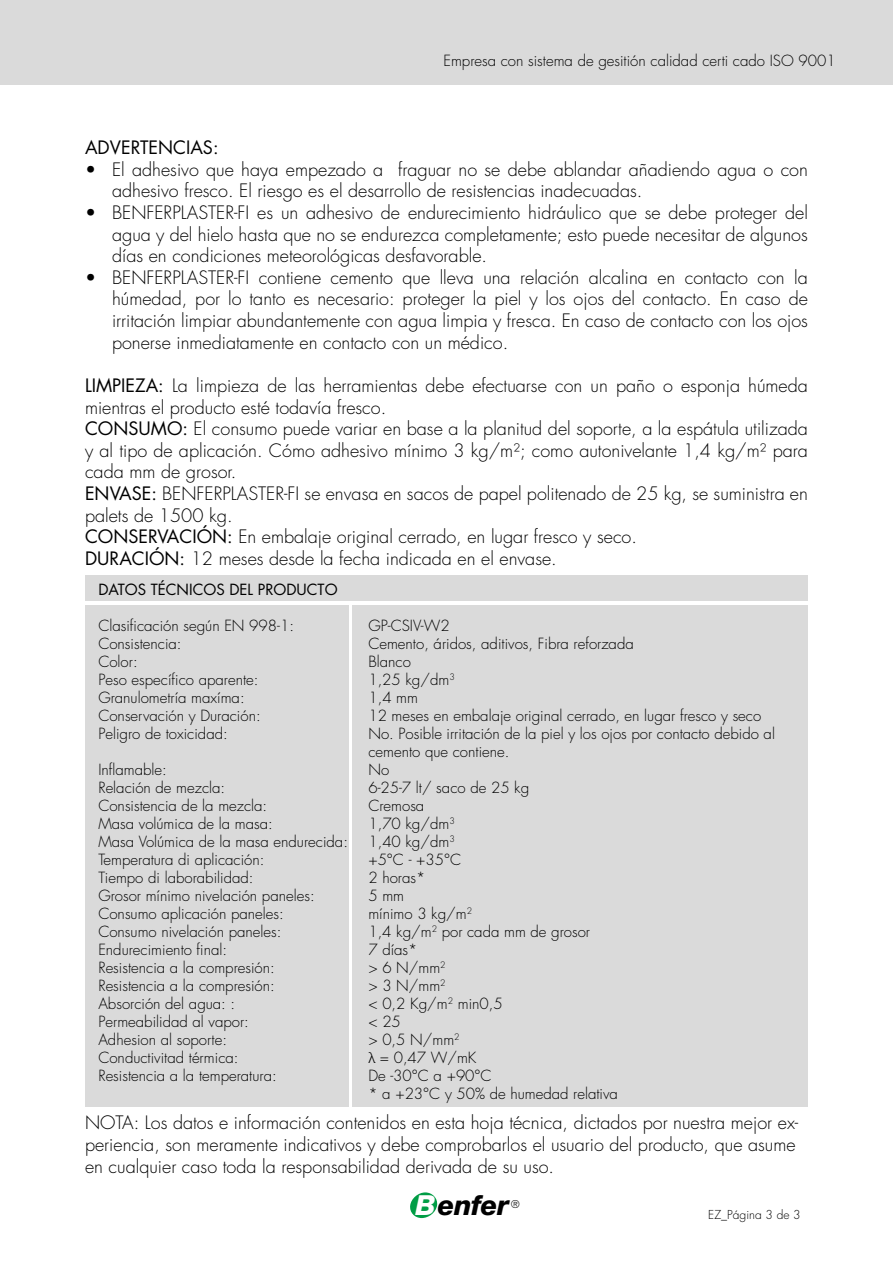
<style>
.page{position:relative;width:893px;height:1263px;background:#fff}
.page>*{position:absolute;margin:0;border:0;box-sizing:border-box;transform-origin:0 0}
.t1{font:italic 800 27.6px "Helvetica Neue";letter-spacing:-.02em;color:#000}
.t2{font:300 18px/21.6px "Futura";color:#000}
.t3{font:18px "Futura CE";color:#000}
.t4{font:300 15px/18px "Futura";color:#000}
.t5{font:15px "Futura CE";color:#000}
.t6{font:300 12px "Futura";color:#000}
.t7{font:300 10.5px "Futura";color:#000}
.s1{font-family:"Futura CE";font-weight:400}
.s2{font-family:"Helvetica"}
.s3{color:#fff}
</style>
<div class="page">
<div style="left:0;top:0;width:893px;height:85px;background:#dadada"></div>
<svg style="left:410px;top:1192px;width:28px;height:26px"></svg>
<div style="left:85px;top:575px;width:723px;height:26px;background:#dadada"></div>
<div style="left:85px;top:605px;width:263px;height:502px;background:#dadada"></div>
<div style="left:353px;top:605px;width:455px;height:502px;background:#dadada"></div>
<p class="t4" style="left:443px;top:52px;width:394px">Empresa con sistema de gesitión calidad certi cado ISO 9001</p>
<p class="t3" style="left:85px;top:136px;width:135px">ADVERTENCIAS:</p>
<p class="t2" style="left:112px;top:159px;width:697px;text-indent:-27px">• El adhesivo que haya empezado a fraguar no se debe ablandar añadiendo agua o con adhesivo fresco. El riesgo es el desarrollo de resistencias inadecuadas.</p>
<p class="t2" style="left:112px;top:202px;width:697px;text-align:justify;text-indent:-27px">• BENFERPLASTER-FI es un adhesivo de endurecimiento hidráulico que se debe proteger del agua y del hielo hasta que no se endurezca completamente; esto puede necesitar de algunos días en condiciones meteorológicas desfavorable.</p>
<p class="t2" style="left:112px;top:267px;width:697px;text-align:justify;text-indent:-27px">• BENFERPLASTER-FI contiene cemento que lleva una relación alcalina en contacto con la húmedad, por lo tanto es necesario: proteger la piel y los ojos del contacto. En caso de irritación limpiar abundantemente con agua limpia y fresca. En caso de contacto con los ojos ponerse inmediatamente en contacto con un médico.</p>
<p class="t2" style="left:85px;top:375px;width:724px"><span class="s1">LIMPIEZA:</span> La limpieza de las herramientas debe efectuarse con un paño o esponja húmeda mientras el producto esté todavía fresco.<br><span class="s1">CONSUMO:</span> El consumo puede variar en base a la planitud del soporte, a la espátula utilizada y al tipo de aplicación. Cómo adhesivo mínimo 3 kg/m²; como autonivelante 1,4 kg/m² para cada mm de grosor.<br><span class="s1">ENVASE:</span> BENFERPLASTER-FI se envasa en sacos de papel politenado de 25 kg, se suministra en palets de 1500 kg.<br><span class="s1">CONSERVACIÓN:</span> En embalaje original cerrado, en lugar fresco y seco.<br><span class="s1">DURACIÓN:</span> 12 meses desde la fecha indicada en el envase.</p>
<p class="t5" style="left:98px;top:580px;width:241px">DATOS TÉCNICOS DEL PRODUCTO</p>
<p class="t4" style="left:98px;top:617px;width:197px">Clasificación según EN 998-1:</p>
<p class="t4" style="left:368px;top:617px;width:83px">GP-CSIV-W2</p>
<p class="t4" style="left:98px;top:635px;width:85px">Consistencia:</p>
<p class="t4" style="left:368px;top:635px;width:267px">Cemento, áridos, aditivos, Fibra reforzada</p>
<p class="t4" style="left:98px;top:653px;width:41px">Color:</p>
<p class="t4" style="left:368px;top:653px;width:44px">Blanco</p>
<p class="t4" style="left:98px;top:671px;width:162px">Peso específico aparente:</p>
<p class="t4" style="left:368px;top:671px;width:88px">1,25 kg/dm<sup>3</sup></p>
<p class="t4" style="left:98px;top:689px;width:148px">Granulometría maxíma:</p>
<p class="t4" style="left:368px;top:689px;width:51px">1,4 mm</p>
<p class="t4" style="left:98px;top:707px;width:164px">Conservación y Duración:</p>
<p class="t4" style="left:368px;top:707px;width:394px">12 meses en embalaje original cerrado, en lugar fresco y seco</p>
<p class="t4" style="left:98px;top:725px;width:131px">Peligro de toxicidad:</p>
<p class="t4" style="left:368px;top:725px;width:408px">No. Posible irritación de la piel y los ojos por contacto debido al cemento que contiene.</p>
<p class="t4" style="left:98px;top:761px;width:70px">Inflamable:</p>
<p class="t4" style="left:368px;top:761px;width:22px">No</p>
<p class="t4" style="left:98px;top:779px;width:128px">Relación de mezcla:</p>
<p class="t4" style="left:368px;top:779px;width:162px">6-25-7 lt/ saco de 25 kg</p>
<p class="t4" style="left:98px;top:797px;width:170px">Consistencia de la mezcla:</p>
<p class="t4" style="left:368px;top:797px;width:58px">Cremosa</p>
<p class="t4" style="left:98px;top:815px;width:176px">Masa volúmica de la masa:</p>
<p class="t4" style="left:368px;top:815px;width:88px">1,70 kg/dm<sup>3</sup></p>
<p class="t4" style="left:98px;top:833px;width:251px">Masa Volúmica de la masa endurecida:</p>
<p class="t4" style="left:368px;top:833px;width:88px">1,40 kg/dm<sup>3</sup></p>
<p class="t4" style="left:98px;top:851px;width:168px">Temperatura di aplicación:</p>
<p class="t4" style="left:368px;top:851px;width:94px">+5°C - +35°C</p>
<p class="t4" style="left:98px;top:869px;width:157px">Tiempo di laborabilidad:</p>
<p class="t4" style="left:368px;top:869px;width:58px">2 horas*</p>
<p class="t4" style="left:98px;top:887px;width:218px">Grosor mínimo nivelación paneles:</p>
<p class="t4" style="left:368px;top:887px;width:37px">5 mm</p>
<p class="t4" style="left:98px;top:905px;width:187px">Consumo aplicación paneles:</p>
<p class="t4" style="left:368px;top:905px;width:105px">mínimo 3 kg/m<sup>2</sup></p>
<p class="t4" style="left:98px;top:923px;width:185px">Consumo nivelación paneles:</p>
<p class="t4" style="left:368px;top:923px;width:223px">1,4 kg/m<sup>2</sup> por cada mm de grosor</p>
<p class="t4" style="left:98px;top:941px;width:130px">Endurecimiento final:</p>
<p class="t4" style="left:368px;top:941px;width:51px">7 días*</p>
<p class="t4" style="left:98px;top:959px;width:178px">Resistencia a la compresión:</p>
<p class="t4" style="left:368px;top:959px;width:79px">&gt; 6 N/mm<sup>2</sup></p>
<p class="t4" style="left:98px;top:977px;width:178px">Resistencia a la compresión:</p>
<p class="t4" style="left:368px;top:977px;width:79px">&gt; 3 N/mm<sup>2</sup></p>
<p class="t4" style="left:98px;top:995px;width:138px">Absorción del agua: :</p>
<p class="t4" style="left:368px;top:995px;width:136px">&lt; 0,2 Kg/m<sup>2</sup> min0,5</p>
<p class="t4" style="left:98px;top:1013px;width:152px">Permeabilidad al vapor:</p>
<p class="t4" style="left:368px;top:1013px;width:34px">&lt; 25</p>
<p class="t4" style="left:98px;top:1031px;width:130px">Adhesion al soporte:</p>
<p class="t4" style="left:368px;top:1031px;width:93px">&gt; 0,5 N/mm<sup>2</sup></p>
<p class="t4" style="left:98px;top:1049px;width:142px">Conductivitad térmica:</p>
<p class="t4" style="left:368px;top:1049px;width:110px"><span class="s2">λ</span> = 0,47 W/mK</p>
<p class="t4" style="left:98px;top:1067px;width:180px">Resistencia a la temperatura:</p>
<p class="t4" style="left:368px;top:1067px;width:251px">De -30°C a +90°C<br>* a +23°C y 50% de humedad relativa</p>
<p class="t2" style="left:85px;top:1112px;width:715px">NOTA: Los datos e información contenidos en esta hoja técnica, dictados por nuestra mejor ex&shy;periencia, son meramente indicativos y debe comprobarlos el usuario del producto, que asume en cualquier caso toda la responsabilidad derivada de su uso.</p>
<h1 class="t1" style="left:416px;top:1189px;width:95px"><span class="s3">B</span>enfer</h1>
<p class="t7" style="left:511px;top:1198px;width:10px">®</p>
<p class="t6" style="left:708px;top:1207px;width:94px">EZ_Página 3 de 3</p>
</div>
